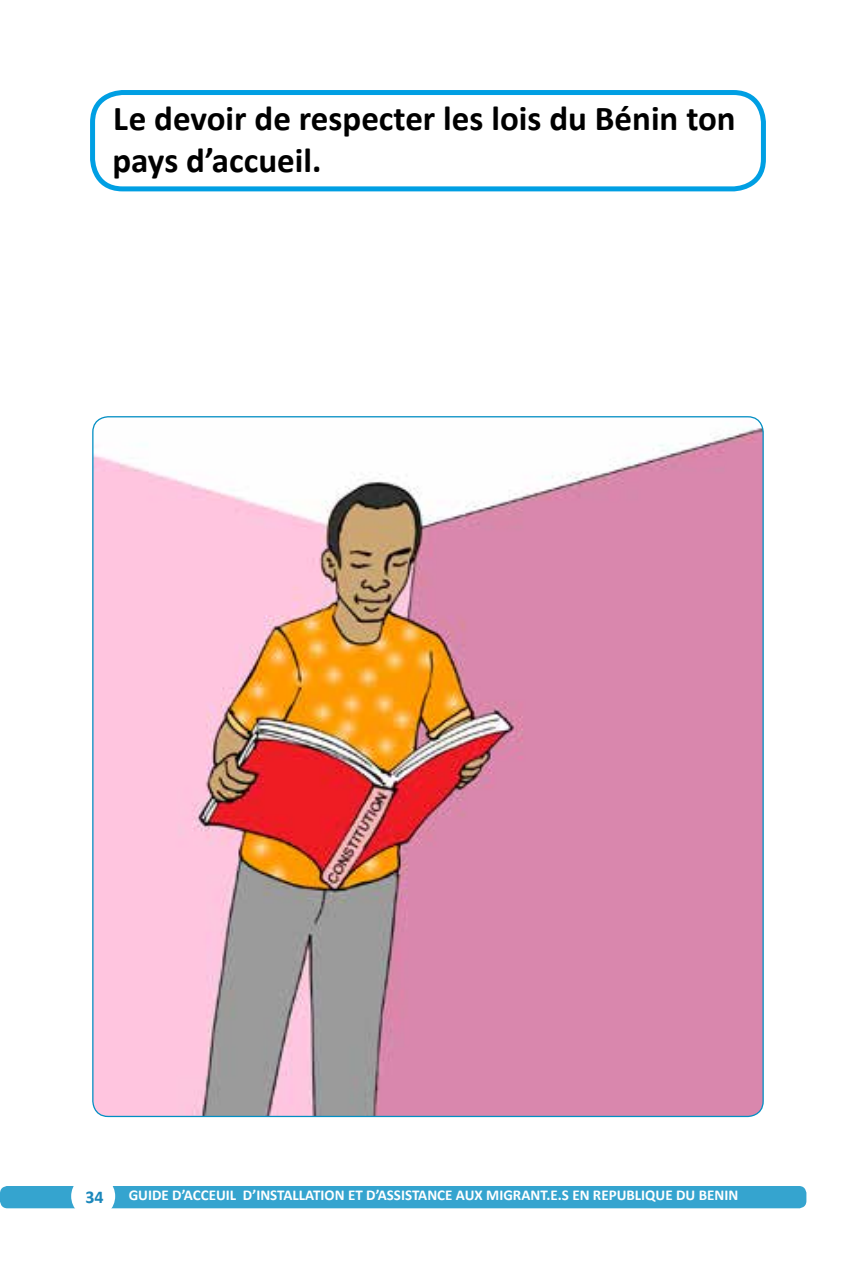
<style>
.page{position:relative;width:851px;height:1276px;background:#fff}
.page>*{position:absolute;margin:0;border:0;box-sizing:border-box;transform-origin:0 0}
.t1{font:700 35px/42px "Calibri";color:#000}
.t2{font:700 18px "Calibri";color:#1a87bb}
.t3{font:700 15px "Calibri";color:#fff}
</style>
<div class="page">
<div style="left:0;top:1186px;width:806px;height:22px;background:#35a4cf;border-radius:8px"></div>
<div style="left:71px;top:1174px;width:44px;height:44px;background:#fff;border-radius:50%"></div>
<img style="left:93px;top:417px;width:670px;height:699px">
<div style="left:90px;top:90px;width:675px;height:101px;border:5px solid #009fe3;border-radius:30px"></div>
<h1 class="t1" style="left:112px;top:97px;width:624px">Le devoir de respecter les lois du Bénin ton pays d’accueil.</h1>
<p class="t2" style="left:85px;top:1184px;width:20px">34</p>
<p class="t3" style="left:129px;top:1184px;width:611px">GUIDE D’ACCEUIL D’INSTALLATION ET D’ASSISTANCE AUX MIGRANT.E.S EN REPUBLIQUE DU BENIN</p>
</div>
